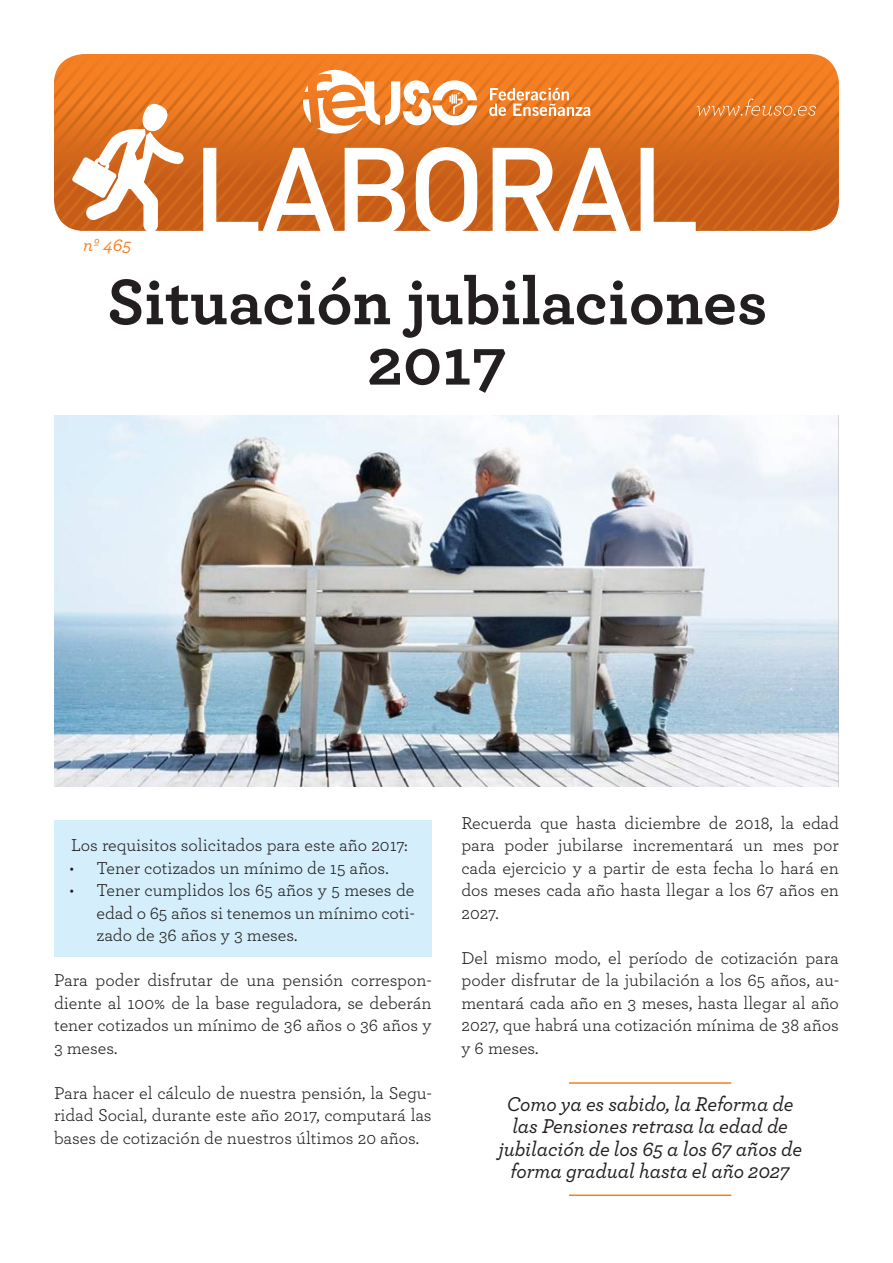
<style>
.page{position:relative;width:893px;height:1263px;background:#fff}
.page>*{position:absolute;margin:0;border:0;box-sizing:border-box;transform-origin:0 0}
.t1{font:700 121.2px "DIN Alternate";color:#fff}
.t2{font:700 67.5px/60.3px "Archer Pro";color:#231f20;text-align:center}
.t3{font:italic 500 21px/22.5px "Archer Pro";letter-spacing:-.005em;color:#231f20;text-align:center}
.t4{font:italic 500 18.15px "Archer Pro";color:#f57f23}
.t5{font:18px/22.5px "Archer Pro";color:#231f20;text-align:justify}
</style>
<div class="page">
<div style="left:54px;top:821px;width:378px;height:136px;background:#d4effb"></div>
<img style="left:54px;top:416px;width:785px;height:371px">
<hr style="left:569px;top:1082px;width:162px;height:2px;background:#f57f23">
<hr style="left:569px;top:1194px;width:162px;height:2px;background:#f57f23">
<svg style="left:54px;top:54px;width:785px;height:177px;background:#dd782f"></svg>
<p class="t4" style="left:83px;top:231px;width:50px">nº 465</p>
<h1 class="t1" style="left:194px;top:120px;width:506px">LABORAL</h1>
<h2 class="t2" style="left:107px;top:267px;width:662px">Situación jubilaciones<br>2017</h2>
<p class="t5" style="left:71px;top:833px;width:338px">Los requisitos solicitados para este año 2017:</p>
<p class="t5" style="left:70px;top:856px;width:321px">• Tener cotizados un mínimo de 15 años.</p>
<p class="t5" style="left:97px;top:878px;width:320px;text-indent:-27px">• Tener cumplidos los 65 años y 5 meses de edad o 65 años si tenemos un mínimo coti&shy;zado de 36 años y 3 meses.</p>
<p class="t5" style="left:54px;top:968px;width:379px">Para poder disfrutar de una pensión correspon&shy;diente al 100% de la base reguladora, se deberán tener cotizados un mínimo de 36 años o 36 años y 3 meses.</p>
<p class="t5" style="left:54px;top:1081px;width:379px">Para hacer el cálculo de nuestra pensión, la Segu&shy;ridad Social, durante este año 2017, computará las bases de cotización de nuestros últimos 20 años.</p>
<p class="t5" style="left:461px;top:811px;width:379px">Recuerda que hasta diciembre de 2018, la edad para poder jubilarse incrementará un mes por cada ejercicio y a partir de esta fecha lo hará en dos meses cada año hasta llegar a los 67 años en 2027.</p>
<p class="t5" style="left:461px;top:946px;width:379px">Del mismo modo, el período de cotización para poder disfrutar de la jubilación a los 65 años, au&shy;mentará cada año en 3 meses, hasta llegar al año 2027, que habrá una cotización mínima de 38 años y 6 meses.</p>
<p class="t3" style="left:498px;top:1091px;width:305px">Como ya es sabido, la Reforma de las Pensiones retrasa la edad de jubilación de los 65 a los 67 años de forma gradual hasta el año 2027</p>
</div>
